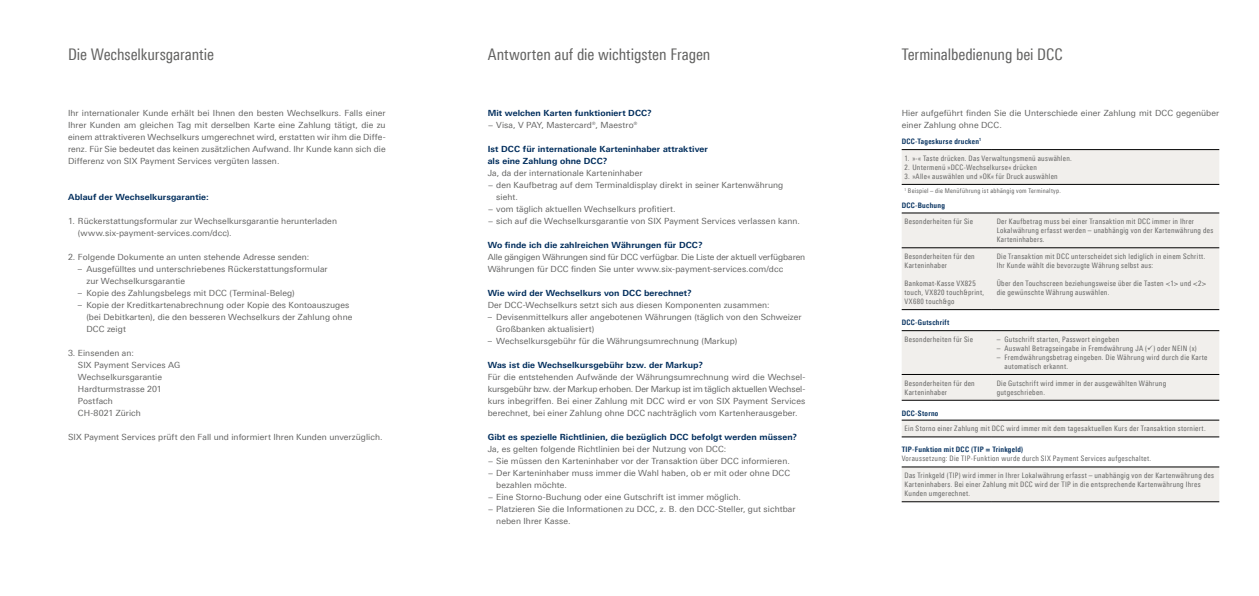
<style>
.page{position:relative;width:1259px;height:596px;background:#fff}
.page>*{position:absolute;margin:0;border:0;box-sizing:border-box;transform-origin:0 0}
.t1{font:16px "Linotype Univers 420 Cn";letter-spacing:-.005em;color:#626261}
.t2{font:8.5px/12px "Linotype Univers 430";letter-spacing:.01em;color:#626261}
.t3{font:700 8.5px/12px "Linotype Univers 630";letter-spacing:.01em;color:#002d5c}
.t4{font:7.5px/9px "Linotype Univers 420 Cn";letter-spacing:.035em;color:#626261}
.t5{font:700 7.5px "Linotype Univers 620 Cn";letter-spacing:.04em;color:#002d5c}
.t6{font:6.5px "Linotype Univers 420 Cn";letter-spacing:.04em;color:#626261}
</style>
<div class="page">
<svg style="left:901px;top:150px;width:318px;height:351px;fill:#f1efec"></svg>
<hr style="left:901px;top:247px;width:90px;height:1px;background:#000">
<hr style="left:991px;top:247px;width:228px;height:1px;background:#000">
<hr style="left:901px;top:330px;width:90px;height:1px;background:#000">
<hr style="left:991px;top:330px;width:228px;height:1px;background:#000">
<hr style="left:901px;top:374px;width:90px;height:1px;background:#000">
<hr style="left:991px;top:374px;width:228px;height:1px;background:#000">
<hr style="left:901px;top:501px;width:90px;height:1px;background:#000">
<hr style="left:991px;top:501px;width:228px;height:1px;background:#000">
<hr style="left:901px;top:213px;width:90px;height:1px;background:#000">
<hr style="left:991px;top:213px;width:228px;height:1px;background:#000">
<hr style="left:901px;top:419px;width:90px;height:1px;background:#000">
<hr style="left:991px;top:419px;width:228px;height:1px;background:#000">
<hr style="left:901px;top:466px;width:90px;height:1px;background:#000">
<hr style="left:991px;top:466px;width:228px;height:1px;background:#000">
<hr style="left:901px;top:149px;width:90px;height:1px;background:#000">
<hr style="left:991px;top:149px;width:228px;height:1px;background:#000">
<hr style="left:901px;top:184px;width:90px;height:1px;background:#000">
<hr style="left:991px;top:184px;width:228px;height:1px;background:#000">
<hr style="left:901px;top:309px;width:90px;height:1px;background:#000">
<hr style="left:991px;top:309px;width:228px;height:1px;background:#000">
<hr style="left:901px;top:400px;width:90px;height:1px;background:#000">
<hr style="left:991px;top:400px;width:228px;height:1px;background:#000">
<hr style="left:901px;top:436px;width:90px;height:1px;background:#000">
<hr style="left:991px;top:436px;width:228px;height:1px;background:#000">
<h1 class="t1" style="left:68px;top:45px;width:148px">Die Wechselkursgarantie</h1>
<p class="t2" style="left:68px;top:107px;width:319px;text-align:justify">Ihr internationaler Kunde erhält bei Ihnen den besten Wechselkurs. Falls einer Ihrer Kunden am gleichen Tag mit derselben Karte eine Zahlung tätigt, die zu einem attraktiveren Wechselkurs umgerechnet wird, erstatten wir ihm die Diffe&shy;renz. Für Sie bedeutet das keinen zusätzlichen Aufwand. Ihr Kunde kann sich die Differenz von SIX Payment Services vergüten lassen.</p>
<p class="t3" style="left:68px;top:191px;width:142px">Ablauf der Wechselkursgarantie:</p>
<p class="t2" style="left:78px;top:215px;width:260px;text-indent:-10px">1. Rückerstattungsformular zur Wechselkursgarantie herunterladen (www.six-payment-services.com/dcc).</p>
<p class="t2" style="left:68px;top:251px;width:243px">2. Folgende Dokumente an unten stehende Adresse senden:</p>
<p class="t2" style="left:86px;top:263px;width:243px;text-indent:-8px">– Ausgefülltes und unterschriebenes Rückerstattungsformular zur Wechselkursgarantie</p>
<p class="t2" style="left:78px;top:287px;width:218px">– Kopie des Zahlungsbelegs mit DCC (Terminal-Beleg)</p>
<p class="t2" style="left:86px;top:299px;width:267px;text-indent:-9px">– Kopie der Kreditkartenabrechnung oder Kopie des Kontoauszuges (bei Debitkarten), die den besseren Wechselkurs der Zahlung ohne<br>DCC zeigt</p>
<p class="t2" style="left:78px;top:347px;width:104px;text-indent:-10px">3. Einsenden an:<br>SIX Payment Services AG<br>Wechselkursgarantie<br>Hardturmstrasse 201<br>Postfach<br>CH-8021 Zürich</p>
<p class="t2" style="left:68px;top:431px;width:316px">SIX Payment Services prüft den Fall und informiert Ihren Kunden unverzüglich.</p>
<h1 class="t1" style="left:488px;top:45px;width:224px">Antworten auf die wichtigsten Fragen</h1>
<h1 class="t1" style="left:901px;top:45px;width:162px">Terminalbedienung bei DCC</h1>
<p class="t3" style="left:488px;top:107px;width:166px">Mit welchen Karten funktioniert DCC?</p>
<p class="t2" style="left:488px;top:119px;width:151px">− Visa, V PAY, Mastercard®, Maestro®</p>
<p class="t3" style="left:488px;top:143px;width:222px">Ist DCC für internationale Karteninhaber attraktiver als eine Zahlung ohne DCC?</p>
<p class="t2" style="left:488px;top:167px;width:156px">Ja, da der internationale Karteninhaber</p>
<p class="t2" style="left:488px;top:179px;width:297px">− den Kaufbetrag auf dem Terminaldisplay direkt in seiner Kartenwährung</p>
<p class="t2" style="left:496px;top:191px;width:23px">sieht.</p>
<p class="t2" style="left:488px;top:203px;width:189px">− vom täglich aktuellen Wechselkurs profitiert.</p>
<p class="t2" style="left:488px;top:215px;width:314px">− sich auf die Wechselkursgarantie von SIX Payment Services verlassen kann.</p>
<p class="t3" style="left:488px;top:239px;width:216px">Wo finde ich die zahlreichen Währungen für DCC?</p>
<p class="t2" style="left:488px;top:251px;width:319px">Alle gängigen Währungen sind für DCC verfügbar. Die Liste der aktuell verfügbaren<br>Währungen für DCC finden Sie unter www.six-payment-services.com/dcc</p>
<p class="t3" style="left:488px;top:287px;width:205px">Wie wird der Wechselkurs von DCC berechnet?</p>
<p class="t2" style="left:488px;top:299px;width:283px">Der DCC-Wechselkurs setzt sich aus diesen Komponenten zusammen:</p>
<p class="t2" style="left:496px;top:311px;width:307px;text-indent:-8px">– Devisenmittelkurs aller angebotenen Währungen (täglich von den Schweizer<br>Großbanken aktualisiert)</p>
<p class="t2" style="left:488px;top:335px;width:251px">– Wechselkursgebühr für die Währungsumrechnung (Markup)</p>
<p class="t3" style="left:488px;top:359px;width:217px">Was ist die Wechselkursgebühr bzw. der Markup?</p>
<p class="t2" style="left:488px;top:371px;width:319px;text-align:justify">Für die entstehenden Aufwände der Währungsumrechnung wird die Wechsel&shy;kursgebühr bzw. der Markup erhoben. Der Markup ist im täglich aktuellen Wechsel&shy;kurs inbegriffen. Bei einer Zahlung mit DCC wird er von SIX Payment Services berechnet, bei einer Zahlung ohne DCC nachträglich vom Kartenherausgeber.</p>
<p class="t3" style="left:488px;top:431px;width:311px">Gibt es spezielle Richtlinien, die bezüglich DCC befolgt werden müssen?</p>
<p class="t2" style="left:488px;top:443px;width:240px">Ja, es gelten folgende Richtlinien bei der Nutzung von DCC:</p>
<p class="t2" style="left:488px;top:455px;width:304px">− Sie müssen den Karteninhaber vor der Transaktion über DCC informieren.</p>
<p class="t2" style="left:488px;top:467px;width:304px">− Der Karteninhaber muss immer die Wahl haben, ob er mit oder ohne DCC</p>
<p class="t2" style="left:496px;top:479px;width:72px">bezahlen möchte.</p>
<p class="t2" style="left:488px;top:491px;width:255px">− Eine Storno-Buchung oder eine Gutschrift ist immer möglich.</p>
<p class="t2" style="left:488px;top:503px;width:309px">− Platzieren Sie die Informationen zu DCC, z. B. den DCC-Steller, gut sichtbar</p>
<p class="t2" style="left:496px;top:515px;width:76px">neben Ihrer Kasse.</p>
<p class="t2" style="left:901px;top:107px;width:319px">Hier aufgeführt finden Sie die Unterschiede einer Zahlung mit DCC gegenüber einer Zahlung ohne DCC.</p>
<p class="t5" style="left:901px;top:137px;width:81px">DCC-Tageskurse drucken<sup>1</sup></p>
<p class="t4" style="left:904px;top:153px;width:169px">1. »-« Taste drücken. Das Verwaltungsmenü auswählen.</p>
<p class="t4" style="left:904px;top:162px;width:134px">2. Untermenü »DCC-Wechselkurse« drücken</p>
<p class="t4" style="left:904px;top:171px;width:155px">3. »Alle« auswählen und »OK« für Druck auswählen</p>
<p class="t6" style="left:904px;top:187px;width:158px"><sup>1</sup> Beispiel – die Menüführung ist abhängig vom Terminaltyp.</p>
<p class="t5" style="left:901px;top:201px;width:45px">DCC-Buchung</p>
<p class="t4" style="left:904px;top:217px;width:70px">Besonderheiten für Sie</p>
<p class="t4" style="left:996px;top:217px;width:218px">Der Kaufbetrag muss bei einer Transaktion mit DCC immer in Ihrer<br>Lokalwährung erfasst werden – unabhängig von der Kartenwährung des<br>Karteninhabers.</p>
<p class="t4" style="left:904px;top:251px;width:72px">Besonderheiten für den<br>Karteninhaber</p>
<p class="t4" style="left:904px;top:278px;width:81px">Bankomat-Kasse VX825 touch, VX820 touch&amp;print,<br>VX680 touch&amp;go</p>
<p class="t4" style="left:996px;top:251px;width:210px">Die Transaktion mit DCC unterscheidet sich lediglich in einem Schritt.<br>Ihr Kunde wählt die bevorzugte Währung selbst aus:</p>
<p class="t4" style="left:996px;top:278px;width:211px">Über den Touchscreen beziehungsweise über die Tasten &lt;1&gt; und &lt;2&gt; die gewünschte Währung auswählen.</p>
<p class="t5" style="left:901px;top:317px;width:49px">DCC-Gutschrift</p>
<p class="t4" style="left:904px;top:334px;width:70px">Besonderheiten für Sie</p>
<p class="t4" style="left:996px;top:334px;width:124px">– Gutschrift starten, Passwort eingeben</p>
<p class="t4" style="left:996px;top:343px;width:202px">– Auswahl Betragseingabe in Fremdwährung JA (✓) oder NEIN (x)</p>
<p class="t4" style="left:1004px;top:352px;width:205px;text-indent:-8px">– Fremdwährungsbetrag eingeben. Die Währung wird durch die Karte automatisch erkannt.</p>
<p class="t4" style="left:904px;top:378px;width:72px">Besonderheiten für den<br>Karteninhaber</p>
<p class="t4" style="left:996px;top:378px;width:171px">Die Gutschrift wird immer in der ausgewählten Währung gutgeschrieben.</p>
<p class="t5" style="left:901px;top:408px;width:38px">DCC-Storno</p>
<p class="t4" style="left:904px;top:424px;width:303px">Ein Storno einer Zahlung mit DCC wird immer mit dem tagesaktuellen Kurs der Transaktion storniert.</p>
<p class="t5" style="left:901px;top:445px;width:123px">TIP-Funktion mit DCC (TIP = Trinkgeld)</p>
<p class="t4" style="left:901px;top:454px;width:251px">Voraussetzung: Die TIP-Funktion wurde durch SIX Payment Services aufgeschaltet.</p>
<p class="t4" style="left:904px;top:470px;width:311px">Das Trinkgeld (TIP) wird immer in Ihrer Lokalwährung erfasst – unabhängig von der Kartenwährung des<br>Karteninhabers. Bei einer Zahlung mit DCC wird der TIP in die entsprechende Kartenwährung Ihres<br>Kunden umgerechnet.</p>
</div>
